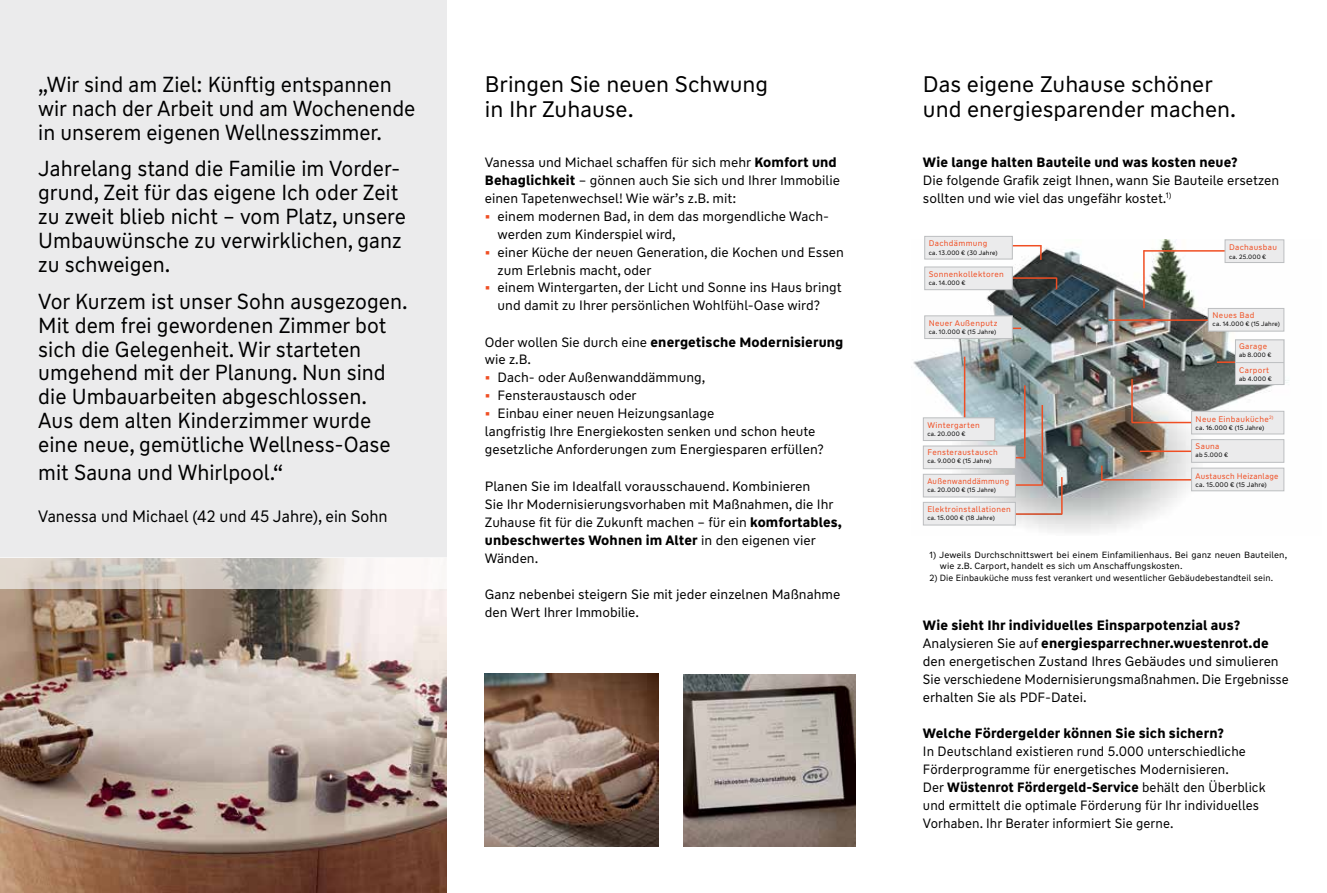
<style>
.page{position:relative;width:1327px;height:893px;background:#fff}
.page>*{position:absolute;margin:0;border:0;box-sizing:border-box;transform-origin:0 0}
.t1{font:22.5px/24.9px "WW Type";color:#000}
.t2{font:21.75px/24px "WW Type";color:#000;scale:.96 1}
.t3{font:16.5px "WW Type";color:#000;scale:.96 1}
.t4{font:13.5px/18px "WW Type";color:#000}
.t5{font:13.5px/18px "WW Type";color:#000;scale:.96 1}
.t6{font:700 13.5px "WW Type";letter-spacing:.01em;color:#000}
.t7{font:9px/10.5px "WW Type";letter-spacing:.01em;color:#000}
.t8{font:8.1px "WW Type";letter-spacing:.04em;color:#f04e23}
.t9{font:8.1px "WW Type";letter-spacing:.04em;color:#f04e23;scale:.96 1}
.t10{font:8.1px "WW Type";letter-spacing:.04em;color:#f05224}
.t11{font:6.75px "WW Type";letter-spacing:.025em;color:#000}
.t12{font:6.45px "WW Type";letter-spacing:.025em;color:#000}
.t13{font:6.3px "WW Type";letter-spacing:.025em;color:#000}
.t14{font:6.15px "WW Type";letter-spacing:.03em;color:#000}
.s1{font-weight:700}
.s2{font-weight:700;color:#f04e23}
</style>
<div class="page">
<img style="left:0;top:588px;width:446px;height:305px">
<div style="left:0;top:0;width:446px;height:557px;background:#ebebec"></div>
<svg style="left:0;top:558px;width:445px;height:30px"></svg>
<img style="left:485px;top:673px;width:173px;height:173px">
<img style="left:683px;top:674px;width:172px;height:172px">
<img style="left:913px;top:240px;width:376px;height:293px">
<hr style="left:1143px;top:250px;width:100px;height:2px;background:#f04e23">
<hr style="left:1108px;top:319px;width:133px;height:2px;background:#f04e23">
<hr style="left:1140px;top:451px;width:91px;height:1px;background:#f04e23">
<hr style="left:1101px;top:479px;width:131px;height:2px;background:#f04e23">
<hr style="left:1131px;top:379px;width:1px;height:44px;background:#f04e23">
<hr style="left:1132px;top:422px;width:97px;height:1px;background:#f04e23">
<hr style="left:1143px;top:250px;width:1px;height:58px;background:#f04e23">
<hr style="left:964px;top:245px;width:77px;height:1px;background:#f04e23">
<svg style="left:1040px;top:246px;width:1px;height:14px"></svg>
<hr style="left:1024px;top:385px;width:1px;height:73px;background:#f04e23">
<hr style="left:1041px;top:405px;width:2px;height:80px;background:#f04e23">
<hr style="left:1061px;top:477px;width:1px;height:37px;background:#f04e23">
<svg style="left:1101px;top:466px;width:1px;height:14px"></svg>
<svg style="left:1055px;top:278px;width:2px;height:11px"></svg>
<hr style="left:989px;top:277px;width:67px;height:2px;background:#f04e23">
<hr style="left:967px;top:484px;width:75px;height:2px;background:#f04e23">
<hr style="left:964px;top:357px;width:1px;height:75px;background:#f04e23">
<hr style="left:943px;top:457px;width:81px;height:1px;background:#f04e23">
<hr style="left:1217px;top:361px;width:66px;height:2px;background:#f04e23">
<div style="left:1191px;top:468px;width:93px;height:23px;background:#ebebec;border:1px solid #bcbec0"></div>
<div style="left:1191px;top:439px;width:93px;height:24px;background:#ebebec;border:1px solid #bcbec0"></div>
<div style="left:1191px;top:411px;width:93px;height:23px;background:#ebebec;border:1px solid #bcbec0"></div>
<div style="left:1235px;top:362px;width:49px;height:23px;background:#ebebec"></div>
<div style="left:1235px;top:339px;width:49px;height:23px;background:#ebebec"></div>
<div style="left:1224px;top:239px;width:60px;height:24px;background:#ebebec;border:1px solid #bcbec0"></div>
<div style="left:1208px;top:308px;width:76px;height:23px;background:#ebebec;border:1px solid #bcbec0"></div>
<div style="left:924px;top:267px;width:88px;height:23px;background:#ebebec;border:1px solid #bcbec0"></div>
<div style="left:924px;top:236px;width:88px;height:23px;background:#ebebec;border:1px solid #bcbec0"></div>
<div style="left:923px;top:417px;width:72px;height:24px;background:#ebebec;border:1px solid #bcbec0"></div>
<div style="left:923px;top:446px;width:92px;height:23px;background:#ebebec;border:1px solid #bcbec0"></div>
<div style="left:923px;top:474px;width:92px;height:23px;background:#ebebec;border:1px solid #bcbec0"></div>
<div style="left:923px;top:502px;width:92px;height:23px;background:#ebebec;border:1px solid #bcbec0"></div>
<hr style="left:961px;top:328px;width:60px;height:1px;background:#f04e23">
<div style="left:924px;top:315px;width:88px;height:24px;background:#ebebec;border:1px solid #bcbec0"></div>
<div style="left:1235px;top:339px;width:49px;height:46px;border:1px solid #bcbec0"></div>
<hr style="left:1236px;top:362px;width:48px;height:1px;background:#bcbec0">
<h2 class="t2" style="left:38px;top:72px;width:394px">„Wir sind am Ziel: Künftig entspannen wir nach der Arbeit und am Wochenende in unserem eigenen Wellnesszimmer.</h2>
<h2 class="t2" style="left:38px;top:157px;width:384px">Jahrelang stand die Familie im Vorder&shy;grund, Zeit für das eigene Ich oder Zeit zu zweit blieb nicht – vom Platz, unsere Umbauwünsche zu verwirklichen, ganz zu schweigen.</h2>
<p class="t2" style="left:38px;top:289px;width:386px">Vor Kurzem ist unser Sohn ausgezogen.<br>Mit dem frei gewordenen Zimmer bot sich die Gelegenheit. Wir starteten umgehend mit der Planung. Nun sind die Umbauarbeiten abgeschlossen.<br>Aus dem alten Kinderzimmer wurde eine neue, gemütliche Wellness-Oase</p>
<h2 class="t2" style="left:38px;top:461px;width:257px">mit Sauna und Whirlpool.“</h2>
<p class="t3" style="left:38px;top:506px;width:365px">Vanessa und Michael (42 und 45 Jahre), ein Sohn</p>
<h1 class="t1" style="left:485px;top:72px;width:285px">Bringen Sie neuen Schwung in Ihr Zuhause.</h1>
<p class="t4" style="left:485px;top:153px;width:357px">Vanessa und Michael schaffen für sich mehr <span class="s1">Komfort und<br>Behaglichkeit</span> – gönnen auch Sie sich und Ihrer Immobilie einen Tapetenwechsel! Wie wär’s z.B. mit:</p>
<p class="t4" style="left:497px;top:207px;width:333px;text-indent:-13px"><span class="s2">•</span> einem modernen Bad, in dem das morgendliche Wach&shy;werden zum Kinderspiel wird,</p>
<p class="t4" style="left:497px;top:243px;width:348px;text-indent:-13px"><span class="s2">•</span> einer Küche der neuen Generation, die Kochen und Essen zum Erlebnis macht, oder</p>
<p class="t4" style="left:497px;top:279px;width:345px;text-indent:-13px"><span class="s2">•</span> einem Wintergarten, der Licht und Sonne ins Haus bringt und damit zu Ihrer persönlichen Wohlfühl-Oase wird?</p>
<p class="t4" style="left:485px;top:333px;width:360px">Oder wollen Sie durch eine <span class="s1">energetische Modernisierung </span>wie z.B.</p>
<p class="t4" style="left:485px;top:369px;width:222px"><span class="s2">•</span> Dach- oder Außenwanddämmung,</p>
<p class="t4" style="left:485px;top:387px;width:153px"><span class="s2">•</span> Fensteraustausch oder</p>
<p class="t4" style="left:485px;top:405px;width:340px"><span class="s2">•</span> Einbau einer neuen Heizungsanlage<br>langfristig Ihre Energiekosten senken und schon heute gesetzliche Anforderungen zum Energiesparen erfüllen?</p>
<p class="t4" style="left:485px;top:477px;width:359px">Planen Sie im Idealfall vorausschauend. Kombinieren<br>Sie Ihr Modernisierungsvorhaben mit Maßnahmen, die Ihr Zuhause fit für die Zukunft machen – für ein <span class="s1">komfortables, unbeschwertes Wohnen im Alter</span> in den eigenen vier Wänden.</p>
<p class="t4" style="left:485px;top:585px;width:357px">Ganz nebenbei steigern Sie mit jeder einzelnen Maßnahme den Wert Ihrer Immobilie.</p>
<h1 class="t1" style="left:923px;top:72px;width:315px">Das eigene Zuhause schöner und energiesparender machen.</h1>
<p class="t6" style="left:923px;top:153px;width:316px">Wie lange halten Bauteile und was kosten neue?</p>
<p class="t4" style="left:923px;top:171px;width:358px">Die folgende Grafik zeigt Ihnen, wann Sie Bauteile ersetzen sollten und wie viel das ungefähr kostet.<sup>1)</sup></p>
<p class="t8" style="left:928px;top:239px;width:60px">Dachdämmung</p>
<p class="t13" style="left:928px;top:248px;width:70px">ca. 13.000 € (30 Jahre)</p>
<p class="t8" style="left:928px;top:269px;width:77px">Sonnenkollektoren</p>
<p class="t13" style="left:928px;top:279px;width:38px">ca. 14.000 €</p>
<p class="t8" style="left:928px;top:318px;width:70px">Neuer Außenputz</p>
<p class="t13" style="left:928px;top:328px;width:69px">ca. 10.000 € (15 Jahre)</p>
<p class="t8" style="left:927px;top:420px;width:54px">Wintergarten</p>
<p class="t13" style="left:927px;top:430px;width:40px">ca. 20.000 €</p>
<p class="t8" style="left:927px;top:447px;width:72px">Fensteraustausch</p>
<p class="t13" style="left:927px;top:457px;width:66px">ca. 9.000 € (15 Jahre)</p>
<p class="t9" style="left:927px;top:476px;width:87px">Außenwanddämmung</p>
<p class="t13" style="left:927px;top:486px;width:70px">ca. 20.000 € (15 Jahre)</p>
<p class="t8" style="left:927px;top:504px;width:85px">Elektroinstallationen</p>
<p class="t13" style="left:927px;top:514px;width:69px">ca. 15.000 € (18 Jahre)</p>
<p class="t8" style="left:1229px;top:243px;width:49px">Dachausbau</p>
<p class="t14" style="left:1229px;top:253px;width:39px">ca. 25.000 €</p>
<p class="t10" style="left:1212px;top:310px;width:43px">Neues Bad</p>
<p class="t13" style="left:1212px;top:320px;width:69px">ca. 14.000 € (15 Jahre)</p>
<p class="t10" style="left:1239px;top:341px;width:30px">Garage</p>
<p class="t14" style="left:1239px;top:351px;width:34px">ab 8.000 €</p>
<p class="t8" style="left:1239px;top:365px;width:32px">Carport</p>
<p class="t13" style="left:1239px;top:375px;width:34px">ab 4.000 €</p>
<p class="t8" style="left:1195px;top:414px;width:79px">Neue Einbauküche<sup>2)</sup></p>
<p class="t12" style="left:1195px;top:424px;width:70px">ca. 16.000 € (15 Jahre)</p>
<p class="t8" style="left:1195px;top:441px;width:25px">Sauna</p>
<p class="t13" style="left:1195px;top:451px;width:34px">ab 5.000 €</p>
<p class="t8" style="left:1195px;top:471px;width:84px">Austausch Heizanlage</p>
<p class="t11" style="left:1195px;top:480px;width:73px">ca. 15.000 € (15 Jahre)</p>
<p class="t7" style="left:940px;top:550px;width:349px;text-indent:-11px">1) Jeweils Durchschnittswert bei einem Einfamilienhaus. Bei ganz neuen Bauteilen, wie z.B. Carport, handelt es sich um Anschaffungskosten.</p>
<p class="t7" style="left:929px;top:572px;width:345px">2) Die Einbauküche muss fest verankert und wesentlicher Gebäudebestandteil sein.</p>
<p class="t4" style="left:923px;top:616px;width:367px"><span class="s1">Wie sieht Ihr individuelles Einsparpotenzial aus?<br></span>Analysieren Sie auf <span class="s1">energiesparrechner.wuestenrot.de </span>den energetischen Zustand Ihres Gebäudes und simulieren Sie verschiedene Modernisierungsmaßnahmen. Die Ergebnisse erhalten Sie als PDF-Datei.</p>
<p class="t6" style="left:923px;top:724px;width:302px">Welche Fördergelder können Sie sich sichern?</p>
<p class="t5" style="left:923px;top:742px;width:358px">In Deutschland existieren rund 5.000 unterschiedliche Förderprogramme für energetisches Modernisieren.<br>Der <span class="s1">Wüstenrot Fördergeld-Service</span> behält den Überblick und ermittelt die optimale Förderung für Ihr individuelles Vorhaben. Ihr Berater informiert Sie gerne.</p>
</div>
